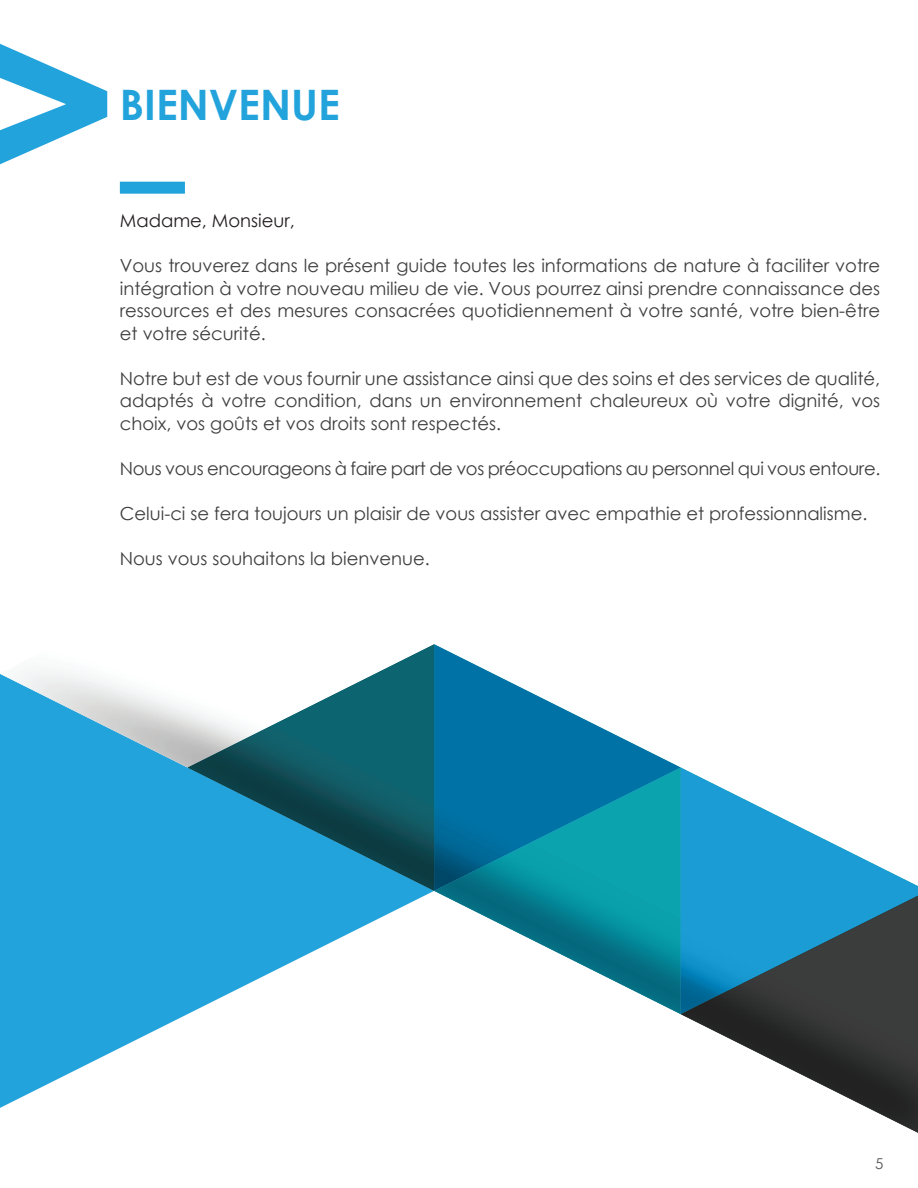
<style>
.page{position:relative;width:918px;height:1188px;background:#fff}
.page>*{position:absolute;margin:0;border:0;box-sizing:border-box;transform-origin:0 0}
.t1{font:700 42px "Century Gothic";color:#23a3dc}
.t2{font:18px/22.5px "Century Gothic";color:#3e3e3f;text-align:justify}
.t3{font:18px "Century Gothic";letter-spacing:-.02em;color:#3e3e3f}
.t4{font:18px "Century Gothic";color:#231f20}
.t5{font:15px "Century Gothic";color:#57585a}
</style>
<div class="page">
<svg style="left:0;top:44px;width:107px;height:120px"></svg>
<div style="left:120px;top:182px;width:65px;height:12px;background:#23a3dc"></div>
<svg style="left:0;top:674px;width:434px;height:434px"></svg>
<img style="left:375px;top:644px;width:59px;height:30px">
<img style="left:681px;top:1014px;width:237px;height:119px">
<img style="left:1px;top:674px;width:433px;height:217px">
<svg style="left:434px;top:644px;width:247px;height:124px"></svg>
<svg style="left:681px;top:768px;width:237px;height:246px;fill:#1c9cd5"></svg>
<svg style="left:434px;top:768px;width:247px;height:246px"></svg>
<h1 class="t1" style="left:120px;top:73px;width:222px">BIENVENUE</h1>
<p class="t4" style="left:120px;top:208px;width:176px">Madame, Monsieur,</p>
<p class="t2" style="left:120px;top:254px;width:762px">Vous trouverez dans le présent guide toutes les informations de nature à faciliter votre intégration à votre nouveau milieu de vie. Vous pourrez ainsi prendre connaissance des ressources et des mesures consacrées quotidiennement à votre santé, votre bien-être et votre sécurité.</p>
<p class="t2" style="left:120px;top:367px;width:762px">Notre but est de vous fournir une assistance ainsi que des soins et des services de qualité, adaptés à votre condition, dans un environnement chaleureux où votre dignité, vos choix, vos goûts et vos droits sont respectés.</p>
<p class="t3" style="left:120px;top:456px;width:762px">Nous vous encourageons à faire part de vos préoccupations au personnel qui vous entoure.</p>
<p class="t2" style="left:120px;top:502px;width:749px">Celui-ci se fera toujours un plaisir de vous assister avec empathie et professionnalisme.</p>
<p class="t2" style="left:120px;top:547px;width:311px">Nous vous souhaitons la bienvenue.</p>
<p class="t5" style="left:875px;top:1153px;width:10px">5</p>
</div>
